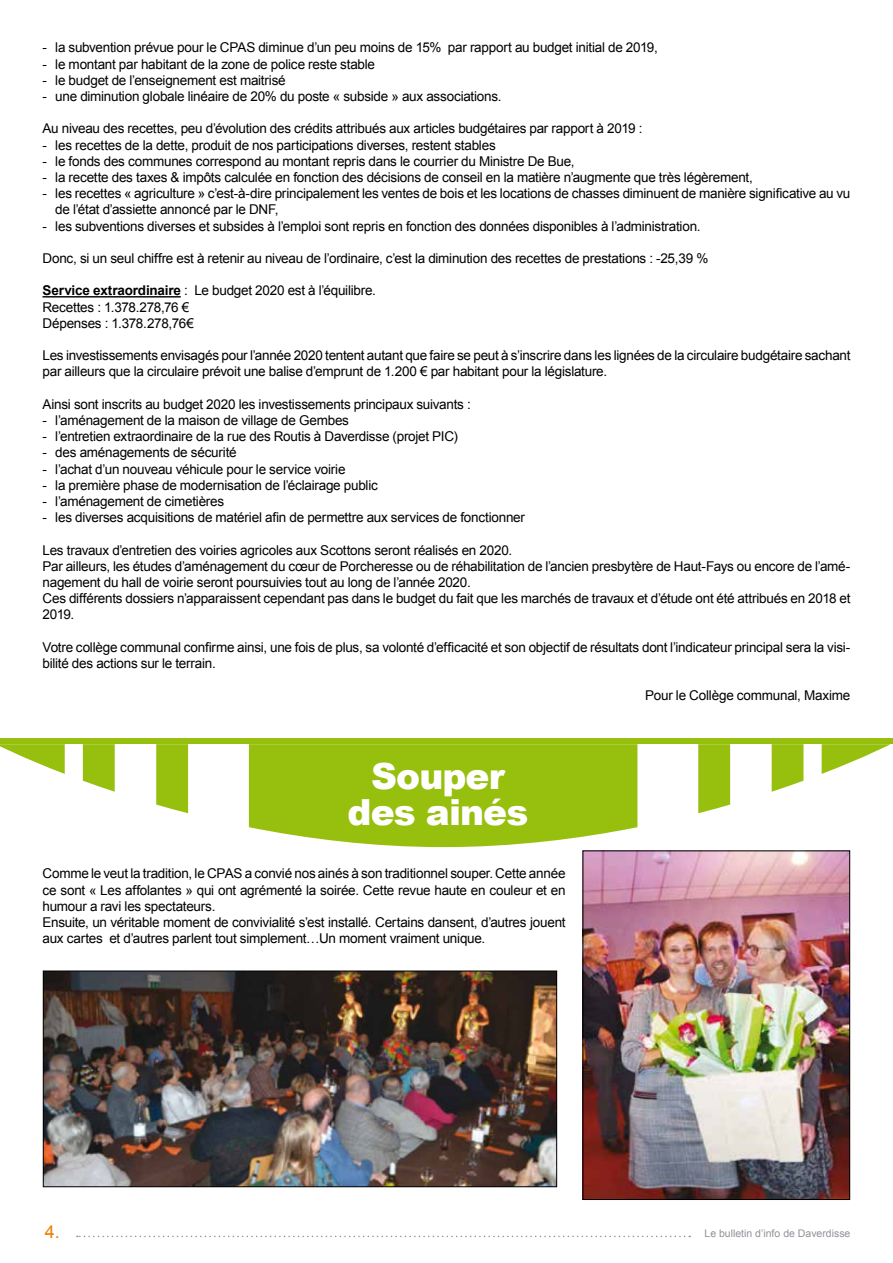
<style>
.page{position:relative;width:893px;height:1263px;background:#fff}
.page>*{position:absolute;margin:0;border:0;box-sizing:border-box;transform-origin:0 0}
.t1{font:900 36px/36px "Arial";letter-spacing:-.025em;color:#fff;text-align:center}
.t2{font:18px "Arial";color:#ee7f00}
.t3{font:13.5px/16.2px "Arial";letter-spacing:-.02em;color:#000}
.t4{font:10.5px "Arial";color:#929199}
.s1{font-weight:700}
</style>
<div class="page">
<svg style="left:77px;top:1236px;width:613px;height:1px"></svg>
<svg style="left:0;top:744px;width:891px;height:103px"></svg>
<div style="left:0;top:738px;width:893px;height:6px;background:#97bf0d"></div>
<img style="left:45px;top:973px;width:510px;height:212px">
<div style="left:43px;top:971px;width:514px;height:216px;border:1px solid #000"></div>
<hr style="left:43px;top:296px;width:138px;height:1px;background:#000">
<img style="left:585px;top:852px;width:263px;height:346px">
<div style="left:583px;top:850px;width:267px;height:350px;border:1px solid #000"></div>
<p class="t3" style="left:43px;top:40px;width:617px">- la subvention prévue pour le CPAS diminue d’un peu moins de 15% par rapport au budget initial de 2019,</p>
<p class="t3" style="left:43px;top:56px;width:334px">- le montant par habitant de la zone de police reste stable</p>
<p class="t3" style="left:43px;top:72px;width:245px">- le budget de l’enseignement est maitrisé</p>
<p class="t3" style="left:43px;top:88px;width:461px">- une diminution globale linéaire de 20% du poste « subside » aux associations.</p>
<p class="t3" style="left:43px;top:121px;width:601px">Au niveau des recettes, peu d’évolution des crédits attribués aux articles budgétaires par rapport à 2019 :</p>
<p class="t3" style="left:43px;top:137px;width:455px">- les recettes de la dette, produit de nos participations diverses, restent stables</p>
<p class="t3" style="left:43px;top:153px;width:534px">- le fonds des communes correspond au montant repris dans le courrier du Ministre De Bue,</p>
<p class="t3" style="left:43px;top:169px;width:712px">- la recette des taxes &amp; impôts calculée en fonction des décisions de conseil en la matière n’augmente que très légèrement,</p>
<p class="t3" style="left:55px;top:185px;width:797px;text-indent:-13px">- les recettes « agriculture » c’est-à-dire principalement les ventes de bois et les locations de chasses diminuent de manière significative au vu de l’état d’assiette annoncé par le DNF,</p>
<p class="t3" style="left:43px;top:218px;width:660px">- les subventions diverses et subsides à l’emploi sont repris en fonction des données disponibles à l’administration.</p>
<p class="t3" style="left:43px;top:250px;width:667px">Donc, si un seul chiffre est à retenir au niveau de l’ordinaire, c’est la diminution des recettes de prestations : -25,39 %</p>
<p class="t3" style="left:43px;top:283px;width:335px"><span class="s1">Service extraordinaire</span> : Le budget 2020 est à l’équilibre.<br>Recettes : 1.378.278,76 €<br>Dépenses : 1.378.278,76€</p>
<p class="t3" style="left:43px;top:347px;width:809px">Les investissements envisagés pour l’année 2020 tentent autant que faire se peut à s’inscrire dans les lignées de la circulaire budgétaire sachant par ailleurs que la circulaire prévoit une balise d’emprunt de 1.200 € par habitant pour la législature.</p>
<p class="t3" style="left:43px;top:396px;width:430px">Ainsi sont inscrits au budget 2020 les investissements principaux suivants :</p>
<p class="t3" style="left:43px;top:412px;width:308px">- l’aménagement de la maison de village de Gembes</p>
<p class="t3" style="left:43px;top:428px;width:417px">- l’entretien extraordinaire de la rue des Routis à Daverdisse (projet PIC)</p>
<p class="t3" style="left:43px;top:445px;width:196px">- des aménagements de sécurité</p>
<p class="t3" style="left:43px;top:461px;width:304px">- l’achat d’un nouveau véhicule pour le service voirie</p>
<p class="t3" style="left:43px;top:477px;width:337px">- la première phase de modernisation de l’éclairage public</p>
<p class="t3" style="left:43px;top:493px;width:183px">- l’aménagement de cimetières</p>
<p class="t3" style="left:43px;top:509px;width:484px">- les diverses acquisitions de matériel afin de permettre aux services de fonctionner</p>
<p class="t3" style="left:43px;top:542px;width:809px">Les travaux d’entretien des voiries agricoles aux Scottons seront réalisés en 2020.<br>Par ailleurs, les études d’aménagement du cœur de Porcheresse ou de réhabilitation de l’ancien presbytère de Haut-Fays ou encore de l’amé&shy;nagement du hall de voirie seront poursuivies tout au long de l’année 2020.<br>Ces différents dossiers n’apparaissent cependant pas dans le budget du fait que les marchés de travaux et d’étude ont été attribués en 2018 et 2019.</p>
<p class="t3" style="left:43px;top:639px;width:809px">Votre collège communal confirme ainsi, une fois de plus, sa volonté d’efficacité et son objectif de résultats dont l’indicateur principal sera la visi&shy;bilité des actions sur le terrain.</p>
<p class="t3" style="left:645px;top:688px;width:207px">Pour le Collège communal, Maxime</p>
<h1 class="t1" style="left:348px;top:757px;width:182px">Souper des ainés</h1>
<p class="t3" style="left:43px;top:866px;width:525px">Comme le veut la tradition, le CPAS a convié nos ainés à son traditionnel souper. Cette année ce sont « Les affolantes » qui ont agrémenté la soirée. Cette revue haute en couleur et en humour a ravi les spectateurs.<br>Ensuite, un véritable moment de convivialité s’est installé. Certains dansent, d’autres jouent aux cartes et d’autres parlent tout simplement…Un moment vraiment unique.</p>
<h2 class="t2" style="left:45px;top:1220px;width:17px">4.</h2>
<p class="t4" style="left:704px;top:1226px;width:147px">Le bulletin d’info de Daverdisse</p>
</div>
